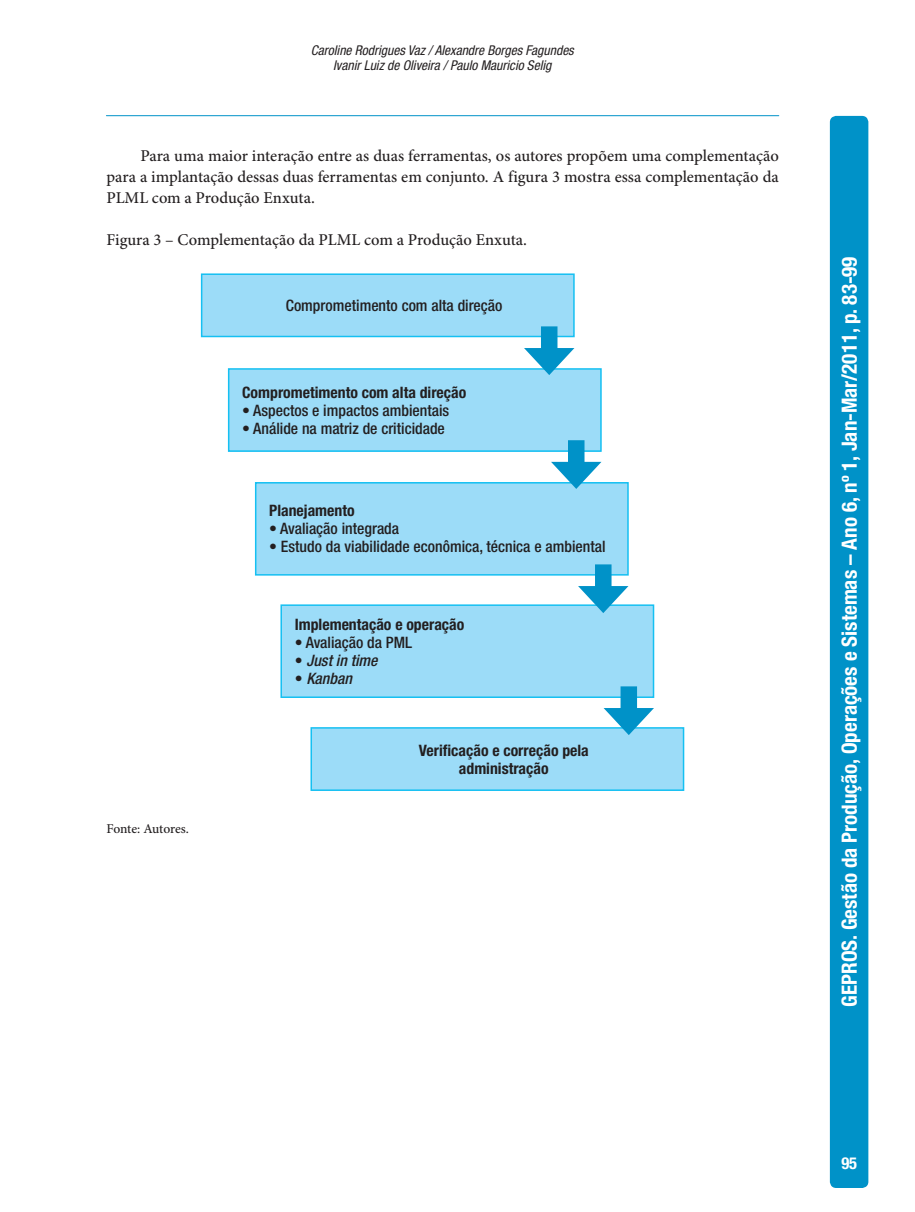
<style>
.page{position:relative;width:915px;height:1212px;background:#fff}
.page>*{position:absolute;margin:0;border:0;box-sizing:border-box;transform-origin:0 0}
.t1{font:700 condensed 21px "Helvetica Neue LT Std";color:#fff}
.t2{font:500 16.5px/21px "Minion Pro";color:#231f20;text-align:justify}
.t3{font:700 condensed 16.5px "Helvetica Neue LT Std";color:#fff}
.t4{font:500 condensed 15.75px "Helvetica Neue LT Std";color:#231f20}
.t5{font:700 condensed 15.75px/18px "Helvetica Neue LT Std";color:#231f20;text-align:center}
.t6{font:italic 500 condensed 15.75px "Helvetica Neue LT Std";color:#231f20}
.t7{font:italic condensed 13.5px/15px "Helvetica Neue LT Std";color:#231f20;text-align:center}
.t8{font:500 13.5px "Minion Pro";letter-spacing:-.01em;color:#231f20}
.s1{font-style:normal}
</style>
<div class="page">
<div style="left:829px;top:116px;width:39px;height:1072px;background:#0092c8"></div>
<hr style="left:106px;top:115px;width:672px;height:1px;background:#0092c8">
<div style="left:311px;top:728px;width:372px;height:62px;background:#9cdcf8"></div>
<div style="left:310px;top:727px;width:374px;height:64px;border:2px solid #15c0f2"></div>
<div style="left:281px;top:605px;width:372px;height:92px;background:#9cdcf8"></div>
<div style="left:280px;top:604px;width:374px;height:94px;border:2px solid #15c0f2"></div>
<div style="left:620px;top:686px;width:16px;height:32px;background:#0092c8"></div>
<svg style="left:603px;top:708px;width:50px;height:27px"></svg>
<div style="left:255px;top:483px;width:372px;height:92px;background:#9cdcf8"></div>
<div style="left:255px;top:482px;width:373px;height:94px;border:2px solid #15c0f2"></div>
<div style="left:228px;top:369px;width:372px;height:82px;background:#9cdcf8"></div>
<div style="left:228px;top:368px;width:373px;height:84px;border:2px solid #15c0f2"></div>
<div style="left:567px;top:440px;width:17px;height:32px;background:#0092c8"></div>
<svg style="left:551px;top:462px;width:50px;height:27px"></svg>
<div style="left:201px;top:274px;width:372px;height:62px;background:#9cdcf8"></div>
<div style="left:201px;top:273px;width:373px;height:64px;border:2px solid #15c0f2"></div>
<div style="left:540px;top:326px;width:17px;height:32px;background:#0092c8"></div>
<svg style="left:524px;top:348px;width:50px;height:27px"></svg>
<div style="left:594px;top:564px;width:17px;height:32px;background:#0092c8"></div>
<svg style="left:578px;top:586px;width:50px;height:27px"></svg>
<p class="t7" style="left:311px;top:43px;width:264px">Caroline Rodrigues Vaz / Alexandre Borges Fagundes<br>Ivanir Luiz de Oliveira / Paulo Mauricio Selig</p>
<p class="t2" style="left:106px;top:146px;width:673px;text-indent:34px">Para uma maior interação entre as duas ferramentas, os autores propõem uma complementação para a implantação dessas duas ferramentas em conjunto. A figura 3 mostra essa complementação da PLML com a Produção Enxuta.</p>
<p class="t2" style="left:106px;top:230px;width:422px">Figura 3 – Complementação da PLML com a Produção Enxuta.</p>
<p class="t4" style="left:286px;top:296px;width:218px">Comprometimento com alta direção</p>
<p class="t5" style="left:242px;top:383px;width:225px">Comprometimento com alta direção</p>
<p class="t4" style="left:242px;top:401px;width:208px">• Aspectos e impactos ambientais</p>
<p class="t4" style="left:242px;top:419px;width:204px">• Análide na matriz de criticidade</p>
<p class="t5" style="left:269px;top:502px;width:87px">Planejamento</p>
<p class="t4" style="left:269px;top:519px;width:131px">• Avaliação integrada</p>
<p class="t4" style="left:269px;top:537px;width:338px">• Estudo da viabilidade econômica, técnica e ambiental</p>
<p class="t5" style="left:294px;top:615px;width:171px">Implementação e operação</p>
<p class="t4" style="left:294px;top:633px;width:119px">• Avaliação da PML</p>
<p class="t6" style="left:294px;top:651px;width:84px"><span class="s1">•</span> Just in time</p>
<p class="t6" style="left:294px;top:669px;width:59px"><span class="s1">•</span> Kanban</p>
<p class="t8" style="left:106px;top:820px;width:84px">Fonte: Autores.</p>
<p class="t5" style="left:418px;top:741px;width:172px">Verificação e correção pela administração</p>
<p class="t1" style="left:836px;top:1006px;width:752px;rotate:-90deg">GEPROS. Gestão da Produção, Operações e Sistemas – Ano 6, nº 1, Jan-Mar/2011, p. 83-99</p>
<p class="t3" style="left:841px;top:1153px;width:17px">95</p>
</div>
